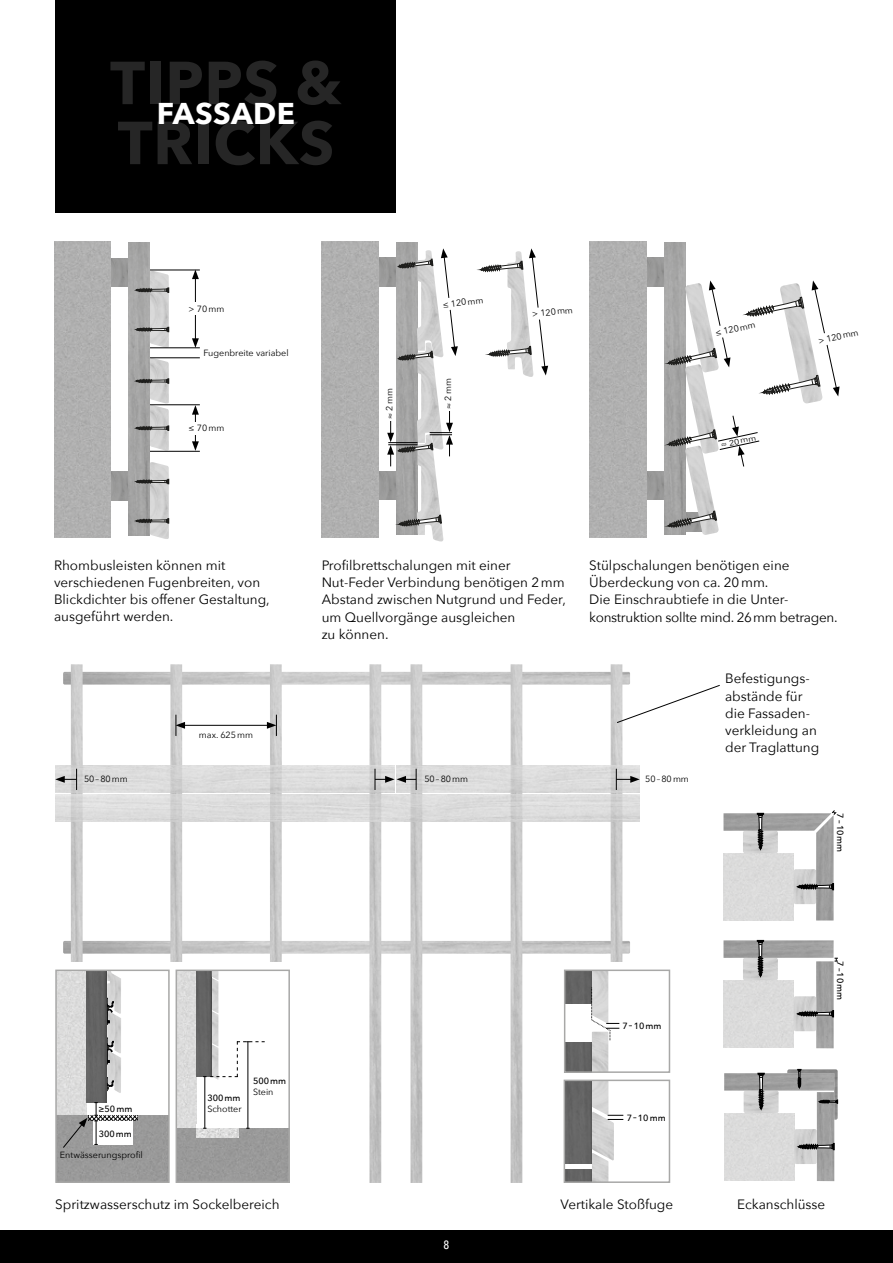
<style>
.page{position:relative;width:893px;height:1263px;background:#fff}
.page>*{position:absolute;margin:0;border:0;box-sizing:border-box;transform-origin:0 0}
.t1{font:700 60px/60px "Avenir Next";letter-spacing:.01em;color:#fff}
.t2{font:700 30px "Avenir Next";letter-spacing:.01em;color:#fff}
.t3{font:13.5px/17.2px "Avenir Next";color:#000}
.t4{font:500 12px "Avenir Next Condensed";color:#fff}
.t5{font:9px "Avenir Next";color:#000}
.t6{font:500 9px "Avenir Next";color:#000}
.t7{font:7.95px "Avenir Next";color:#000;scale:1.14 1}
</style>
<div class="page">
<div style="left:0;top:1230px;width:893px;height:33px;background:#000"></div>
<div style="left:55px;top:0;width:340px;height:213px;background:#000"></div>
<img style="left:71px;top:664px;width:12px;height:298px">
<img style="left:170px;top:664px;width:12px;height:298px">
<img style="left:369px;top:664px;width:12px;height:519px">
<img style="left:270px;top:664px;width:12px;height:298px">
<img style="left:411px;top:664px;width:11px;height:519px">
<img style="left:511px;top:664px;width:11px;height:519px">
<img style="left:611px;top:664px;width:11px;height:298px">
<img style="left:55px;top:794px;width:585px;height:27px">
<img style="left:397px;top:766px;width:243px;height:27px">
<img style="left:55px;top:766px;width:340px;height:27px">
<div style="left:378px;top:258px;width:18px;height:28px;background:#999998"></div>
<div style="left:378px;top:471px;width:18px;height:29px;background:#999998"></div>
<div style="left:322px;top:241px;width:56px;height:296px;background:#b0b0b0"></div>
<div style="left:396px;top:242px;width:22px;height:293px;background:#a6a6a5"></div>
<img style="left:417px;top:250px;width:24px;height:92px">
<svg style="left:398px;top:257px;width:35px;height:11px"></svg>
<img style="left:417px;top:342px;width:24px;height:69px">
<img style="left:417px;top:466px;width:26px;height:75px">
<svg style="left:398px;top:349px;width:35px;height:11px"></svg>
<svg style="left:399px;top:514px;width:43px;height:12px"></svg>
<svg style="left:441px;top:248px;width:108px;height:127px"></svg>
<svg style="left:387px;top:411px;width:66px;height:55px"></svg>
<div style="left:111px;top:258px;width:18px;height:29px;background:#999998"></div>
<div style="left:111px;top:471px;width:18px;height:29px;background:#999998"></div>
<div style="left:54px;top:241px;width:57px;height:296px;background:#b0b0b0"></div>
<div style="left:129px;top:243px;width:21px;height:292px;background:#a5a5a4"></div>
<img style="left:150px;top:358px;width:19px;height:93px">
<svg style="left:136px;top:426px;width:33px;height:5px"></svg>
<svg style="left:136px;top:379px;width:33px;height:5px"></svg>
<img style="left:150px;top:271px;width:19px;height:76px">
<svg style="left:136px;top:327px;width:33px;height:5px"></svg>
<svg style="left:136px;top:288px;width:33px;height:5px"></svg>
<img style="left:150px;top:462px;width:19px;height:77px">
<svg style="left:136px;top:519px;width:33px;height:5px"></svg>
<svg style="left:136px;top:479px;width:33px;height:5px"></svg>
<hr style="left:195px;top:277px;width:1px;height:64px;background:#000">
<svg style="left:192px;top:271px;width:7px;height:8px"></svg>
<svg style="left:192px;top:338px;width:7px;height:9px"></svg>
<hr style="left:195px;top:412px;width:1px;height:32px;background:#000">
<svg style="left:192px;top:405px;width:7px;height:10px"></svg>
<svg style="left:192px;top:441px;width:7px;height:10px"></svg>
<div style="left:189px;top:303px;width:63px;height:12px;background:#fff"></div>
<div style="left:189px;top:422px;width:63px;height:12px;background:#fff"></div>
<hr style="left:150px;top:270px;width:50px;height:1px;background:#000">
<hr style="left:150px;top:404px;width:50px;height:1px;background:#000">
<hr style="left:150px;top:347px;width:50px;height:1px;background:#000">
<hr style="left:150px;top:451px;width:50px;height:1px;background:#000">
<hr style="left:150px;top:357px;width:50px;height:1px;background:#000">
<div style="left:646px;top:258px;width:18px;height:28px;background:#999998"></div>
<div style="left:646px;top:471px;width:18px;height:29px;background:#999998"></div>
<div style="left:589px;top:241px;width:57px;height:296px;background:#b0b0b0"></div>
<div style="left:664px;top:242px;width:21px;height:293px;background:#a4a4a4"></div>
<img style="left:802px;top:396px;width:21px;height:8px">
<img style="left:685px;top:396px;width:27px;height:19px">
<img style="left:685px;top:467px;width:34px;height:68px">
<svg style="left:668px;top:511px;width:49px;height:16px"></svg>
<svg style="left:668px;top:280px;width:172px;height:116px"></svg>
<svg style="left:668px;top:415px;width:92px;height:52px"></svg>
<div style="left:58px;top:972px;width:28px;height:143px;background:#dbdbdb"></div>
<div style="left:56px;top:1115px;width:113px;height:67px;background:#999"></div>
<img style="left:107px;top:1054px;width:14px;height:39px">
<img style="left:107px;top:1014px;width:14px;height:39px">
<img style="left:107px;top:972px;width:14px;height:42px">
<svg style="left:106px;top:1077px;width:8px;height:14px"></svg>
<svg style="left:106px;top:1038px;width:8px;height:27px"></svg>
<svg style="left:106px;top:998px;width:8px;height:27px"></svg>
<div style="left:86px;top:971px;width:20px;height:131px;background:#636363"></div>
<div style="left:55px;top:969px;width:115px;height:214px;border:2px solid #a8a8a7"></div>
<img style="left:212px;top:1013px;width:6px;height:28px">
<img style="left:212px;top:980px;width:6px;height:33px">
<div style="left:179px;top:972px;width:17px;height:157px;background:#dbdbdb"></div>
<div style="left:176px;top:1129px;width:113px;height:53px;background:#999"></div>
<svg style="left:196px;top:1124px;width:42px;height:5px"></svg>
<div style="left:196px;top:971px;width:16px;height:105px;background:#636363"></div>
<svg style="left:212px;top:972px;width:6px;height:8px"></svg>
<img style="left:196px;top:1129px;width:42px;height:8px">
<div style="left:176px;top:969px;width:114px;height:214px;border:2px solid #a8a8a7"></div>
<img style="left:744px;top:1090px;width:34px;height:23px">
<div style="left:724px;top:1073px;width:110px;height:17px;background:#9d9d9d"></div>
<img style="left:794px;top:1129px;width:4px;height:35px">
<svg style="left:787px;top:1069px;width:11px;height:51px"></svg>
<svg style="left:758px;top:1073px;width:6px;height:37px"></svg>
<svg style="left:798px;top:1069px;width:40px;height:112px"></svg>
<img style="left:743px;top:958px;width:35px;height:22px">
<div style="left:723px;top:940px;width:111px;height:18px;background:#9e9e9e"></div>
<img style="left:794px;top:996px;width:3px;height:35px">
<svg style="left:757px;top:940px;width:7px;height:38px"></svg>
<img style="left:743px;top:831px;width:35px;height:22px">
<div style="left:723px;top:813px;width:108px;height:18px;background:#9d9d9d"></div>
<img style="left:794px;top:869px;width:22px;height:35px">
<div style="left:816px;top:815px;width:17px;height:105px;background:#9f9f9f"></div>
<svg style="left:757px;top:813px;width:7px;height:37px"></svg>
<svg style="left:797px;top:883px;width:37px;height:7px"></svg>
<hr style="left:204px;top:1076px;width:1px;height:52px;background:#000">
<hr style="left:248px;top:1042px;width:1px;height:86px;background:#000">
<svg style="left:203px;top:1041px;width:62px;height:36px"></svg>
<img style="left:592px;top:1041px;width:16px;height:29px">
<div style="left:565px;top:970px;width:27px;height:33px;background:#636363"></div>
<div style="left:565px;top:1043px;width:27px;height:29px;background:#626262"></div>
<svg style="left:591px;top:987px;width:28px;height:54px"></svg>
<div style="left:564px;top:969px;width:106px;height:104px;border:2px solid #a8a8a7"></div>
<img style="left:592px;top:1082px;width:16px;height:30px">
<img style="left:592px;top:1112px;width:22px;height:49px">
<div style="left:564px;top:1080px;width:28px;height:83px;background:#656565"></div>
<div style="left:564px;top:1169px;width:28px;height:13px;background:#636363"></div>
<svg style="left:608px;top:1115px;width:15px;height:5px"></svg>
<div style="left:564px;top:1079px;width:106px;height:104px;border:2px solid #a8a8a7"></div>
<svg style="left:831px;top:810px;width:6px;height:6px"></svg>
<svg style="left:797px;top:958px;width:41px;height:90px"></svg>
<hr style="left:183px;top:725px;width:86px;height:1px;background:#000">
<svg style="left:176px;top:715px;width:9px;height:21px"></svg>
<svg style="left:267px;top:715px;width:10px;height:21px"></svg>
<svg style="left:616px;top:769px;width:24px;height:21px"></svg>
<svg style="left:375px;top:769px;width:42px;height:21px"></svg>
<svg style="left:55px;top:769px;width:22px;height:21px"></svg>
<svg style="left:62px;top:1102px;width:76px;height:46px"></svg>
<svg style="left:616px;top:684px;width:104px;height:39px"></svg>
<h1 class="t1" style="left:110px;top:52px;width:233px">TIPPS &amp;<br>TRICKS</h1>
<h2 class="t2" style="left:157px;top:87px;width:140px">FASSADE</h2>
<p class="t5" style="left:189px;top:301px;width:37px">&gt; 70mm</p>
<p class="t5" style="left:204px;top:345px;width:87px">Fugenbreite variabel</p>
<p class="t5" style="left:189px;top:420px;width:37px">≤ 70mm</p>
<p class="t5" style="left:442px;top:297px;width:42px;rotate:-6deg">≤ 120mm</p>
<p class="t5" style="left:382px;top:419px;width:32px;rotate:-90deg">≈ 2mm</p>
<p class="t5" style="left:440px;top:409px;width:32px;rotate:-90deg">≈ 2mm</p>
<p class="t5" style="left:531px;top:306px;width:42px;rotate:-6deg">&gt; 120mm</p>
<p class="t5" style="left:714px;top:325px;width:42px;rotate:-12deg">≤ 120mm</p>
<p class="t7" style="left:720px;top:438px;width:33px;rotate:-12deg">≈ 20mm</p>
<p class="t5" style="left:817px;top:333px;width:42px;rotate:-12deg">&gt; 120mm</p>
<p class="t3" style="left:54px;top:556px;width:217px">Rhombusleisten können mit verschiedenen Fugenbreiten, von<br>Blickdichter bis offener Gestaltung, ausgeführt werden.</p>
<p class="t3" style="left:322px;top:556px;width:246px">Profilbrettschalungen mit einer<br>Nut-Feder Verbindung benötigen 2mm<br>Abstand zwischen Nutgrund und Feder, um Quellvorgänge ausgleichen<br>zu können.</p>
<p class="t3" style="left:589px;top:556px;width:250px">Stülpschalungen benötigen eine Überdeckung von ca. 20mm.<br>Die Einschraubtiefe in die Unter&shy;konstruktion sollte mind. 26mm betragen.</p>
<p class="t5" style="left:199px;top:727px;width:56px">max. 625mm</p>
<p class="t5" style="left:84px;top:771px;width:45px">50–80mm</p>
<p class="t5" style="left:424px;top:771px;width:45px">50–80mm</p>
<p class="t5" style="left:645px;top:771px;width:45px">50–80mm</p>
<p class="t3" style="left:725px;top:669px;width:96px">Befestigungs&shy;abstände für die Fassaden&shy;verkleidung an der Traglattung</p>
<p class="t6" style="left:848px;top:813px;width:41px;rotate:90deg">7–10mm</p>
<p class="t6" style="left:622px;top:1018px;width:41px">7–10mm</p>
<p class="t6" style="left:848px;top:961px;width:41px;rotate:90deg">7–10mm</p>
<p class="t6" style="left:99px;top:1101px;width:35px">≥50 mm</p>
<p class="t6" style="left:99px;top:1126px;width:35px">300mm</p>
<p class="t5" style="left:60px;top:1147px;width:84px">Entwässerungsprofil</p>
<p class="t6" style="left:207px;top:1090px;width:35px">300mm</p>
<p class="t5" style="left:207px;top:1101px;width:36px">Schotter</p>
<p class="t6" style="left:253px;top:1073px;width:35px">500 mm</p>
<p class="t5" style="left:253px;top:1084px;width:22px">Stein</p>
<p class="t6" style="left:627px;top:1110px;width:41px">7–10mm</p>
<p class="t3" style="left:55px;top:1195px;width:226px">Spritzwasserschutz im Sockelbereich</p>
<p class="t3" style="left:561px;top:1195px;width:114px">Vertikale Stoßfuge</p>
<p class="t3" style="left:737px;top:1195px;width:90px">Eckanschlüsse</p>
<p class="t4" style="left:444px;top:1237px;width:7px">8</p>
</div>
